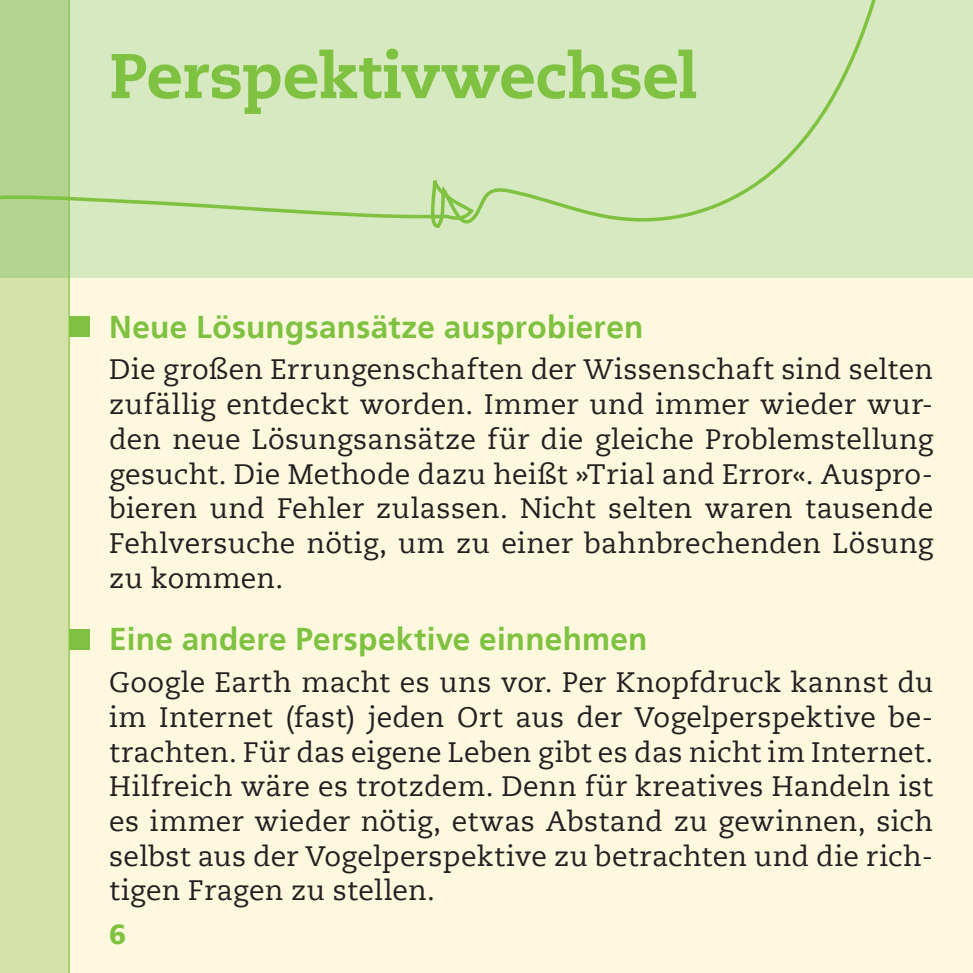
<style>
.page{position:relative;width:973px;height:973px;background:#fff}
.page>*{position:absolute;margin:0;border:0;box-sizing:border-box;transform-origin:0 0}
.t1{font:800 63px "Caecilia LT";letter-spacing:-.01em;color:#7fc241}
.t2{font:700 31.5px "Frutiger LT";letter-spacing:.01em;color:#7fc241}
.t3{font:28px/34.6px "Caecilia LT";letter-spacing:.01em;color:#231f20;text-align:justify}
.t4{font:900 28px "Frutiger LT";color:#7fc241}
</style>
<div class="page">
<div style="left:0;top:0;width:972px;height:972px;background:#fef8de"></div>
<hr style="left:972px;top:0;width:1px;height:972px;background:#fef8de">
<div style="left:0;top:0;width:972px;height:278px;background:#d6e9c0"></div>
<div style="left:0;top:231px;width:68px;height:741px;background:#d5e2a7"></div>
<hr style="left:68px;top:0;width:2px;height:972px;background:#7fc241">
<hr style="left:972px;top:0;width:1px;height:278px;background:#d6e9c0">
<div style="left:69px;top:629px;width:20px;height:20px;background:#7fc241"></div>
<div style="left:69px;top:316px;width:20px;height:20px;background:#7fc241"></div>
<svg style="left:0;top:0;width:876px;height:231px"></svg>
<h1 class="t1" style="left:109px;top:37px;width:590px">Perspektivwechsel</h1>
<p class="t2" style="left:109px;top:308px;width:535px">Neue Lösungsansätze ausprobieren</p>
<p class="t3" style="left:109px;top:352px;width:825px">Die großen Errungenschaften der Wissenschaft sind selten zufällig entdeckt worden. Immer und immer wieder wur&shy;den neue Lösungsansätze für die gleiche Problemstellung gesucht. Die Methode dazu heißt »Trial and Error«. Auspro&shy;bieren und Fehler zulassen. Nicht selten waren tausende Fehlversuche nötig, um zu einer bahnbrechenden Lösung zu kommen.</p>
<p class="t2" style="left:109px;top:620px;width:539px">Eine andere Perspektive einnehmen</p>
<p class="t3" style="left:109px;top:665px;width:825px">Google Earth macht es uns vor. Per Knopfdruck kannst du im Internet (fast) jeden Ort aus der Vogelperspektive be&shy;trachten. Für das eigene Leben gibt es das nicht im Internet.<br>Hilfreich wäre es trotzdem. Denn für kreatives Handeln ist es immer wieder nötig, etwas Abstand zu gewinnen, sich selbst aus der Vogelperspektive zu betrachten und die rich&shy;tigen Fragen zu stellen.</p>
<p class="t4" style="left:109px;top:917px;width:19px">6</p>
</div>
